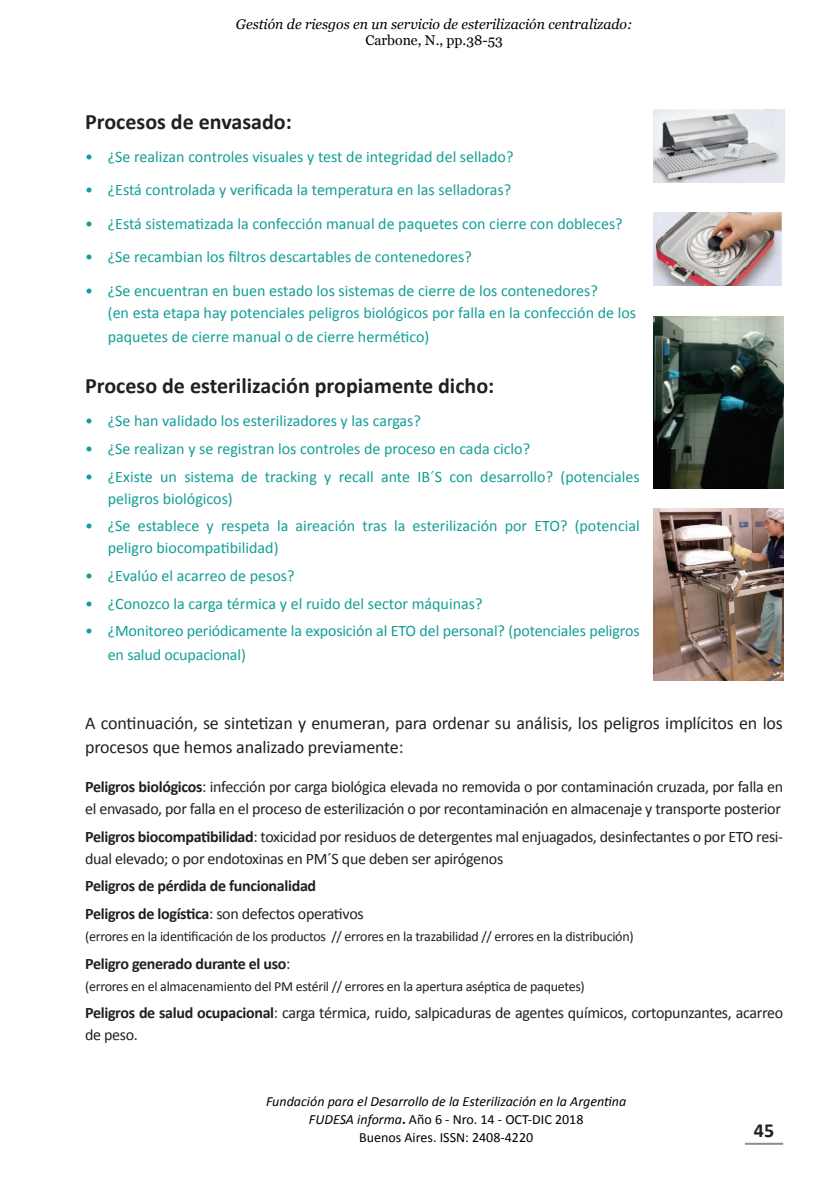
<style>
.page{position:relative;width:840px;height:1191px;background:#fff}
.page>*{position:absolute;margin:0;border:0;box-sizing:border-box;transform-origin:0 0}
.t1{font:700 22px "Calibri";color:#231f20}
.t2{font:700 20px "Calibri";color:#231f20}
.t3{font:18px/24px "Calibri";letter-spacing:-.01em;color:#231f20}
.t4{font:16px/22px "Calibri";color:#129e96}
.t5{font:16px/22px "Calibri";letter-spacing:-.02em;color:#231f20}
.t6{font:700 16px/27.6px "Calibri";letter-spacing:-.02em;color:#231f20}
.t7{font:14px "Calibri";letter-spacing:-.02em;color:#231f20}
.t8{font:italic 14px/18px "Calibri";color:#000;text-align:center}
.t9{font:italic 14px "Georgia";color:#000}
.t10{font:14px "Georgia";color:#000}
.s1{font-weight:700}
.s2{font-weight:400}
.s3{font-weight:700;font-style:normal}
.s4{font-style:normal}
</style>
<div class="page">
<hr style="left:744px;top:1142px;width:38px;height:2px;background:#82929a">
<img style="left:653px;top:109px;width:130px;height:74px">
<img style="left:653px;top:212px;width:128px;height:73px">
<img style="left:653px;top:316px;width:129px;height:173px">
<img style="left:653px;top:508px;width:129px;height:173px">
<p class="t9" style="left:236px;top:14px;width:398px">Gestión de riesgos en un servicio de esterilización centralizado:</p>
<p class="t10" style="left:365px;top:30px;width:139px">Carbone, N., pp.38-53</p>
<h1 class="t1" style="left:85px;top:107px;width:208px">Procesos de envasado:</h1>
<p class="t4" style="left:85px;top:146px;width:429px">• ¿Se realizan controles visuales y test de integridad del sellado?</p>
<p class="t4" style="left:85px;top:179px;width:427px">• ¿Está controlada y verificada la temperatura en las selladoras?</p>
<p class="t4" style="left:85px;top:212px;width:538px">• ¿Está sistematizada la confección manual de paquetes con cierre con dobleces?</p>
<p class="t4" style="left:85px;top:246px;width:388px">• ¿Se recambian los filtros descartables de contenedores?</p>
<p class="t4" style="left:108px;top:279px;width:529px;text-indent:-23px">• ¿Se encuentran en buen estado los sistemas de cierre de los contenedores?<br>(en esta etapa hay potenciales peligros biológicos por falla en la confección de los</p>
<p class="t4" style="left:108px;top:325px;width:323px">paquetes de cierre manual o de cierre hermético)</p>
<h1 class="t1" style="left:85px;top:371px;width:410px">Proceso de esterilización propiamente dicho:</h1>
<p class="t4" style="left:85px;top:410px;width:337px">• ¿Se han validado los esterilizadores y las cargas?</p>
<p class="t4" style="left:85px;top:437px;width:446px">• ¿Se realizan y se registran los controles de proceso en cada ciclo?</p>
<p class="t4" style="left:108px;top:465px;width:533px;text-indent:-23px">• ¿Existe un sistema de tracking y recall ante IB´S con desarrollo? (potenciales peligros biológicos)</p>
<p class="t4" style="left:108px;top:515px;width:533px;text-indent:-23px">• ¿Se establece y respeta la aireación tras la esterilización por ETO? (potencial peligro biocompatibilidad)</p>
<p class="t4" style="left:85px;top:564px;width:211px">• ¿Evalúo el acarreo de pesos?</p>
<p class="t4" style="left:85px;top:592px;width:398px">• ¿Conozco la carga térmica y el ruido del sector máquinas?</p>
<p class="t4" style="left:108px;top:619px;width:533px;line-height:24px;text-indent:-23px">• ¿Monitoreo periódicamente la exposición al ETO del personal? (potenciales peligros en salud ocupacional)</p>
<p class="t3" style="left:85px;top:711px;width:699px">A continuación, se sintetizan y enumeran, para ordenar su análisis, los peligros implícitos en los procesos que hemos analizado previamente:</p>
<p class="t5" style="left:85px;top:775px;width:699px"><span class="s1">Peligros biológicos</span>: infección por carga biológica elevada no removida o por contaminación cruzada, por falla en el envasado, por falla en el proceso de esterilización o por recontaminación en almacenaje y transporte posterior</p>
<p class="t5" style="left:85px;top:825px;width:699px"><span class="s1">Peligros biocompatibilidad</span>: toxicidad por residuos de detergentes mal enjuagados, desinfectantes o por ETO resi&shy;dual elevado; o por endotoxinas en PM´S que deben ser apirógenos</p>
<p class="t6" style="left:85px;top:872px;width:280px">Peligros de pérdida de funcionalidad<br>Peligros de logística<span class="s2">: son defectos operativos</span></p>
<p class="t7" style="left:85px;top:927px;width:549px">(errores en la identificación de los productos // errores en la trazabilidad // errores en la distribución)</p>
<p class="t6" style="left:85px;top:949px;width:207px">Peligro generado durante el uso<span class="s2">:</span></p>
<p class="t7" style="left:85px;top:977px;width:501px">(errores en el almacenamiento del PM estéril // errores en la apertura aséptica de paquetes)</p>
<p class="t5" style="left:85px;top:1002px;width:699px"><span class="s1">Peligros de salud ocupacional</span>: carga térmica, ruido, salpicaduras de agentes químicos, cortopunzantes, acarreo de peso.</p>
<p class="t8" style="left:266px;top:1092px;width:361px">Fundación para el Desarrollo de la Esterilización en la Argentina<br>FUDESA informa<span class="s3">.</span> <span class="s4">Año 6 - Nro. 14 - OCT-DIC 2018<br>Buenos Aires. ISSN: 2408-4220</span></p>
<p class="t2" style="left:753px;top:1117px;width:22px">45</p>
</div>
